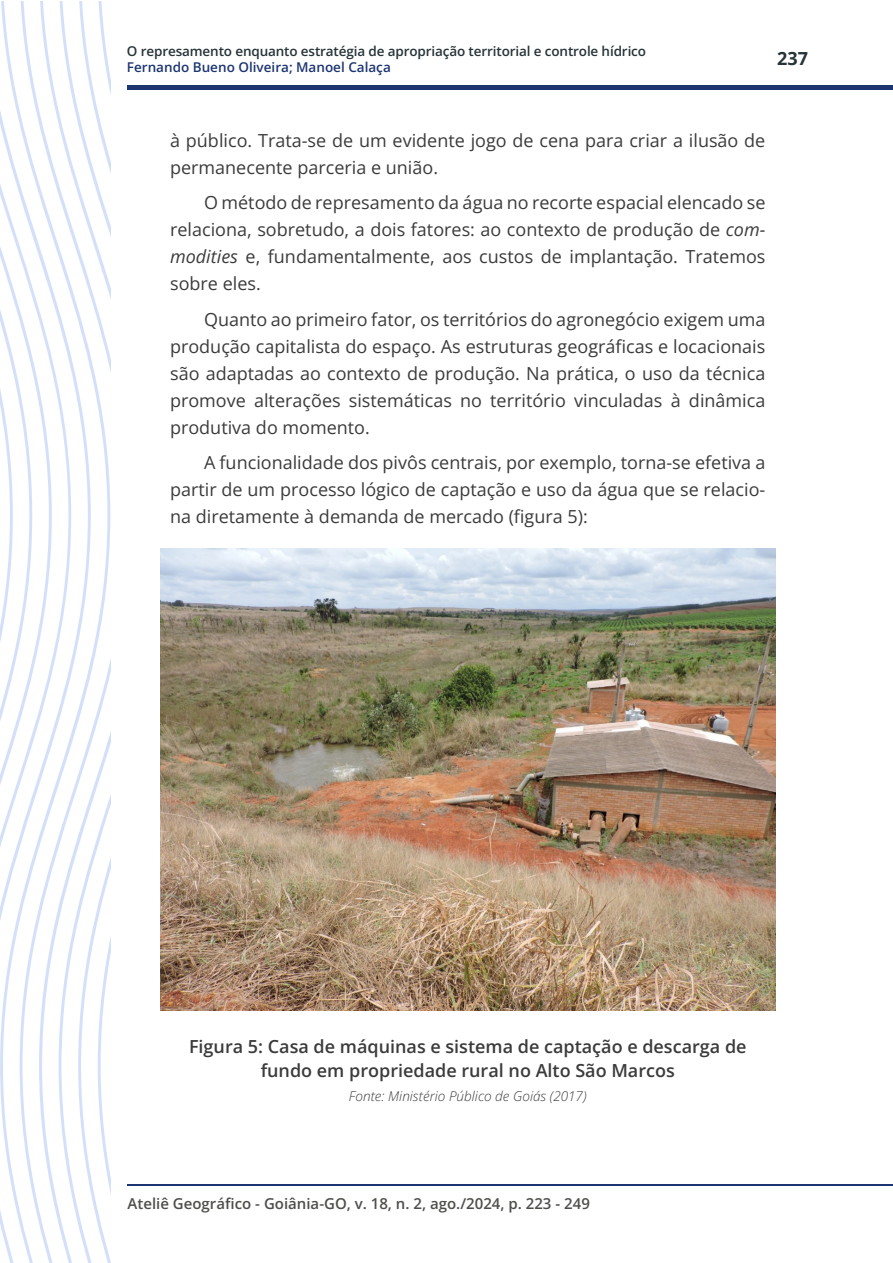
<style>
.page{position:relative;width:893px;height:1263px;background:#fff}
.page>*{position:absolute;margin:0;border:0;box-sizing:border-box;transform-origin:0 0}
.t1{font:18px/27px "Open Sans";color:#3c3b3b;text-align:justify}
.t2{font:600 18px/24px "Open Sans";color:#3c3b3b;text-align:center}
.t3{font:700 18px "Open Sans";color:#263338}
.t4{font:600 15px "Open Sans";color:#4c4f4a}
.t5{font:600 13.5px "Open Sans";letter-spacing:-.01em;color:#263338}
.t6{font:italic 300 13.5px "Open Sans";color:#3c3b3b}
.t7{font:600 13.5px "Open Sans";color:#1c3571}
.s1{font-style:italic}
</style>
<div class="page">
<hr style="left:128px;top:85px;width:765px;height:4px;background:#1c3571">
<hr style="left:128px;top:1184px;width:765px;height:1px;background:#1c3571">
<svg style="left:91px;top:2px;width:19px;height:1261px"></svg>
<svg style="left:71px;top:2px;width:20px;height:1261px"></svg>
<svg style="left:52px;top:2px;width:19px;height:1261px"></svg>
<svg style="left:32px;top:2px;width:20px;height:1261px"></svg>
<svg style="left:0;top:2px;width:32px;height:1261px"></svg>
<img style="left:160px;top:549px;width:615px;height:461px">
<p class="t5" style="left:127px;top:41px;width:521px">O represamento enquanto estratégia de apropriação territorial e controle hídrico</p>
<p class="t7" style="left:127px;top:58px;width:265px">Fernando Bueno Oliveira; Manoel Calaça</p>
<p class="t3" style="left:777px;top:46px;width:32px">237</p>
<p class="t1" style="left:170px;top:126px;width:597px">à público. Trata-se de um evidente jogo de cena para criar a ilusão de permanecente parceria e união.</p>
<p class="t1" style="left:170px;top:189px;width:597px;text-indent:34px">O método de represamento da água no recorte espacial elencado se relaciona, sobretudo, a dois fatores: ao contexto de produção de <span class="s1">com&shy;modities</span> e, fundamentalmente, aos custos de implantação. Tratemos sobre eles.</p>
<p class="t1" style="left:170px;top:305px;width:597px;text-indent:34px">Quanto ao primeiro fator, os territórios do agronegócio exigem uma produção capitalista do espaço. As estruturas geográficas e locacionais são adaptadas ao contexto de produção. Na prática, o uso da técnica promove alterações sistemáticas no território vinculadas à dinâmica produtiva do momento.</p>
<p class="t1" style="left:170px;top:449px;width:597px;text-indent:34px">A funcionalidade dos pivôs centrais, por exemplo, torna-se efetiva a partir de um processo lógico de captação e uso da água que se relacio&shy;na diretamente à demanda de mercado (figura 5):</p>
<p class="t2" style="left:189px;top:1033px;width:559px">Figura 5: Casa de máquinas e sistema de captação e descarga de fundo em propriedade rural no Alto São Marcos</p>
<p class="t6" style="left:349px;top:1087px;width:239px">Fonte: Ministério Público de Goiás (2017)</p>
<p class="t4" style="left:128px;top:1193px;width:464px">Ateliê Geográfico - Goiânia-GO, v. 18, n. 2, ago./2024, p. 223 - 249</p>
</div>
